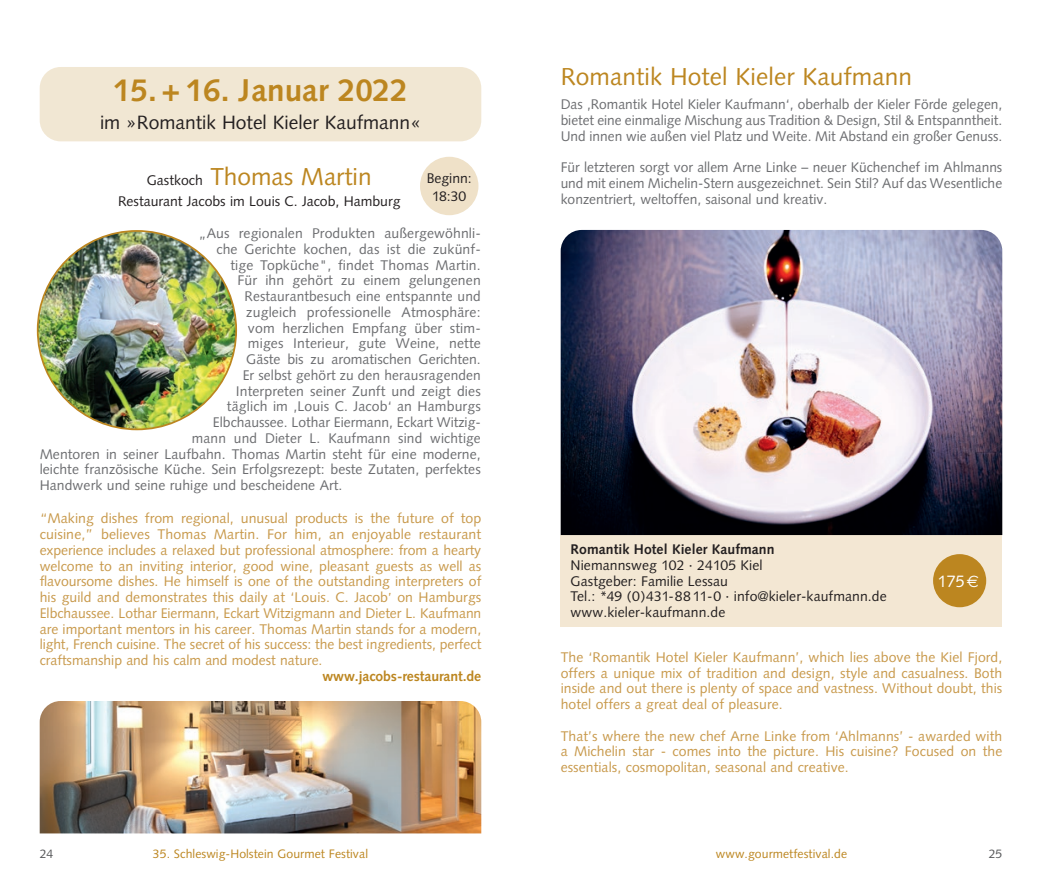
<style>
.page{position:relative;width:1042px;height:893px;background:#fff}
.page>*{position:absolute;margin:0;border:0;box-sizing:border-box;transform-origin:0 0}
.t1{font:700 31.5px "Syntax";color:#bc8620}
.t2{font:24.5px "Syntax";letter-spacing:.005em;color:#bc8620}
.t3{font:19.25px "Syntax";color:#231f20}
.t4{font:16.62px "Syntax";color:#fff}
.t5{font:14px/15.8px "Syntax";letter-spacing:.01em;color:#6c6d70;text-align:justify}
.t6{font:14px/15.8px "Syntax";letter-spacing:.005em;color:#c8994b;text-align:justify}
.t7{font:14px/15.8px "Syntax";letter-spacing:.005em;color:#231f20}
.t8{font:700 14px "Syntax";letter-spacing:.005em;color:#231f20}
.t9{font:700 14px "Syntax";letter-spacing:-.005em;color:#bc8620}
.t10{font:12.25px "Syntax";letter-spacing:.005em;color:#bc8620}
.t11{font:12.25px "Syntax";color:#57585a}
.s1{font-size:14px;color:#231f20}
.s2{font-size:13.12px}
.s3{font-family:"Euro Sans"}
</style>
<div class="page">
<div style="left:561px;top:535px;width:441px;height:92px;background:#f3e7d3"></div>
<div style="left:933px;top:554px;width:53px;height:53px;background:#bc8620;border-radius:50%"></div>
<div style="left:40px;top:67px;width:441px;height:74px;background:#f1e7d3;border-radius:21px"></div>
<img style="left:38px;top:231px;width:198px;height:198px;border-radius:99px">
<div style="left:420px;top:157px;width:58px;height:58px;background:#efe1c8;border-radius:50%"></div>
<img style="left:561px;top:230px;width:441px;height:305px">
<img style="left:40px;top:701px;width:441px;height:132px">
<h1 class="t1" style="left:113px;top:72px;width:296px">15.+ 16. Januar 2022</h1>
<h3 class="t3" style="left:100px;top:111px;width:322px">im »Romantik Hotel Kieler Kaufmann«</h3>
<h2 class="t2" style="left:147px;top:162px;width:226px"><span class="s1">Gastkoch</span> Thomas Martin</h2>
<p class="t7" style="left:118px;top:193px;width:284px">Restaurant Jacobs im Louis C. Jacob, Hamburg</p>
<p class="t7" style="left:427px;top:170px;width:47px;line-height:17.5px;text-align:center">Beginn:<br>18:30</p>
<p class="t5" style="left:199px;top:225px;width:283px">„Aus regionalen Produkten außergewöhnli-</p>
<p class="t5" style="left:216px;top:241px;width:266px">che Gerichte kochen, das ist die zukünf-</p>
<p class="t5" style="left:230px;top:257px;width:252px">tige Topküche", findet Thomas Martin.</p>
<p class="t5" style="left:237px;top:273px;width:245px">Für ihn gehört zu einem gelungenen</p>
<p class="t5" style="left:244px;top:288px;width:238px">Restaurantbesuch eine entspannte und</p>
<p class="t5" style="left:246px;top:304px;width:236px">zugleich professionelle Atmosphäre:</p>
<p class="t5" style="left:248px;top:320px;width:234px">vom herzlichen Empfang über stim-</p>
<p class="t5" style="left:248px;top:336px;width:234px">miges Interieur, gute Weine, nette</p>
<p class="t5" style="left:246px;top:351px;width:236px">Gäste bis zu aromatischen Gerichten.</p>
<p class="t5" style="left:243px;top:367px;width:240px">Er selbst gehört zu den herausragenden</p>
<p class="t5" style="left:236px;top:383px;width:247px">Interpreten seiner Zunft und zeigt dies</p>
<p class="t5" style="left:227px;top:399px;width:255px">täglich im ‚Louis C. Jacob‘ an Hamburgs</p>
<p class="t5" style="left:213px;top:414px;width:269px">Elbchaussee. Lothar Eiermann, Eckart Witzig-</p>
<p class="t5" style="left:192px;top:430px;width:290px">mann und Dieter L. Kaufmann sind wichtige</p>
<p class="t5" style="left:40px;top:446px;width:442px">Mentoren in seiner Laufbahn. Thomas Martin steht für eine moderne,</p>
<p class="t5" style="left:40px;top:462px;width:443px">leichte französische Küche. Sein Erfolgsrezept: beste Zutaten, perfektes</p>
<p class="t5" style="left:40px;top:477px;width:304px">Handwerk und seine ruhige und bescheidene Art.</p>
<p class="t6" style="left:40px;top:511px;width:443px">“Making dishes from regional, unusual products is the future of top cuisine,” believes Thomas Martin. For him, an enjoyable restaurant experience includes a relaxed but professional atmosphere: from a hearty welcome to an inviting interior, good wine, pleasant guests as well as flavoursome dishes. He himself is one of the outstanding interpreters of his guild and demonstrates this daily at ‘Louis. C. Jacob<span class="s2">’</span> on Hamburgs Elbchaussee. Lothar Eiermann, Eckart Witzigmann and Dieter L. Kaufmann are important mentors in his career. Thomas Martin stands for a modern, light, French cuisine. The secret of his success: the best ingredients, perfect craftsmanship and his calm and modest nature.</p>
<p class="t9" style="left:322px;top:668px;width:160px">www.jacobs-restaurant.de</p>
<h2 class="t2" style="left:561px;top:62px;width:353px">Romantik Hotel Kieler Kaufmann</h2>
<p class="t5" style="left:561px;top:97px;width:443px">Das ‚Romantik Hotel Kieler Kaufmann‘, oberhalb der Kieler Förde gelegen, bietet eine einmalige Mischung aus Tradition &amp; Design, Stil &amp; Entspanntheit.<br>Und innen wie außen viel Platz und Weite. Mit Abstand ein großer Genuss.</p>
<p class="t5" style="left:561px;top:160px;width:443px">Für letzteren sorgt vor allem Arne Linke – neuer Küchenchef im Ahlmanns und mit einem Michelin-Stern ausgezeichnet. Sein Stil? Auf das Wesentliche konzentriert, weltoffen, saisonal und kreativ.</p>
<p class="t8" style="left:570px;top:541px;width:205px">Romantik Hotel Kieler Kaufmann</p>
<p class="t7" style="left:570px;top:557px;width:318px">Niemannsweg 102 · 24105 Kiel<br>Gastgeber: Familie Lessau<br>Tel.: *49 (0)431-8811-0 · info@kieler-kaufmann.de www.kieler-kaufmann.de</p>
<p class="t4" style="left:938px;top:571px;width:43px">175<span class="s3">E</span></p>
<p class="t6" style="left:561px;top:649px;width:443px">The ‘Romantik Hotel Kieler Kaufmann’, which lies above the Kiel Fjord, offers a unique mix of tradition and design, style and casualness. Both inside and out there is plenty of space and vastness. Without doubt, this hotel offers a great deal of pleasure.</p>
<p class="t6" style="left:561px;top:728px;width:443px">That’s where the new chef Arne Linke from ‘Ahlmanns’ - awarded with a Michelin star - comes into the picture. His cuisine? Focused on the essentials, cosmopolitan, seasonal and creative.</p>
<p class="t11" style="left:40px;top:846px;width:15px">24</p>
<p class="t10" style="left:153px;top:846px;width:217px">35. Schleswig-Holstein Gourmet Festival</p>
<p class="t10" style="left:716px;top:846px;width:133px">www.gourmetfestival.de</p>
<p class="t11" style="left:988px;top:846px;width:15px">25</p>
</div>
